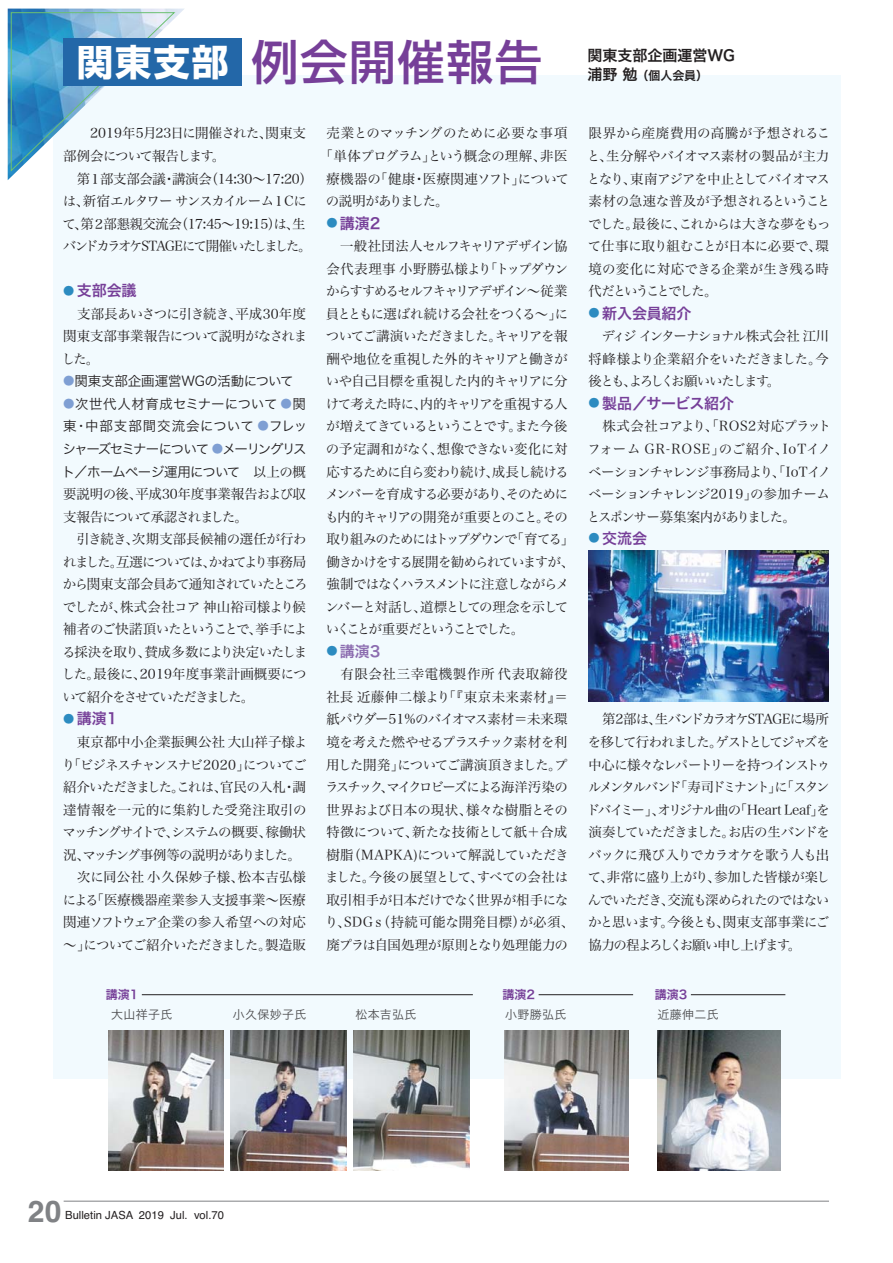
<style>
.page{position:relative;width:893px;height:1263px;background:#fff}
.page>*{position:absolute;margin:0;border:0;box-sizing:border-box;transform-origin:0 0}
.t1{font:47.25px "Shin Go Medium 83 pv RKSJ H";letter-spacing:.03em;color:#763f98}
.t2{font:36.45px "Shin Go Bold 83 pv RKSJ H";color:#fff}
.t3{font:700 30px "Helvetica";color:#808285}
.t4{font:15px "Hira Kaku Pro W6 90 pv RKSJ H";color:#763f98}
.t5{font:15px "Hira Kaku Pro W6 90 pv RKSJ H";letter-spacing:-.03em;color:#763f98}
.t6{font:15px "Hira Kaku Pro W6 90 pv RKSJ H";color:#231f20}
.t7{font:15px "Hira Kaku Pro W6 90 pv RKSJ H";color:#8b6baf}
.t8{font:13.5px/22.5px "Hira Min Pro W3 90 pv RKSJ H";letter-spacing:-.055em;color:#231f20;text-align:justify}
.t9{font:13.5px/22.5px "Hira Min Pro W3 90 pv RKSJ H";letter-spacing:-.085em;color:#231f20}
.t10{font:13.5px/22.5px "Hira Min Pro W3 90 pv RKSJ H";letter-spacing:-.03em;color:#231f20}
.t11{font:13.5px/22.5px "Hira Min Pro W3 90 pv RKSJ H";letter-spacing:-.02em;color:#231f20}
.t12{font:13.5px/22.5px "Hira Min Pro W3 90 pv RKSJ H";letter-spacing:-.035em;color:#231f20}
.t13{font:13.5px/22.5px "Hira Kaku Pro W3 90 pv RKSJ H";letter-spacing:-.045em;color:#231f20;text-align:justify}
.t14{font:13.5px "Hira Min Pro W3 90 pv RKSJ H";letter-spacing:-.005em;color:#231f20}
.t15{font:13.5px "Hira Kaku Pro W3 90 pv RKSJ H";letter-spacing:-.005em;color:#231f20}
.t16{font:13.5px "Hira Min Pro W3 90 pv RKSJ H";color:#231f20}
.t17{font:13.5px "Hira Min Pro W3 90 pv RKSJ H";letter-spacing:-.095em;color:#231f20}
.t18{font:12px "Hira Kaku Pro W3 90 pv RKSJ H";letter-spacing:.03em;color:#4c4c4e}
.t19{font:12px "Hira Kaku Pro W6 90 pv RKSJ H";color:#231f20}
.t20{font:12px "Hira Kaku Pro W6 90 pv RKSJ H";color:#763f98}
.t21{font:11.25px "Helvetica";color:#231f20}
.s1{font-size:11.25px;color:#2c8bc0}
.s2{font-size:11.55px;color:#7f9fd3}
.s3{font-family:"Hira Min Pro W3 90 pv RKSJ H"}
.s4{font-size:15px}
</style>
<div class="page">
<div style="left:53px;top:75px;width:788px;height:1003px;background:#f2fafe"></div>
<img style="left:8px;top:9px;width:177px;height:171px">
<svg style="left:10px;top:12px;width:166px;height:159px"></svg>
<img style="left:108px;top:1030px;width:116px;height:140px">
<img style="left:231px;top:1030px;width:116px;height:140px">
<img style="left:588px;top:551px;width:241px;height:151px">
<img style="left:354px;top:1030px;width:116px;height:140px">
<img style="left:505px;top:1030px;width:123px;height:140px">
<img style="left:657px;top:1030px;width:123px;height:140px">
<div style="left:64px;top:39px;width:178px;height:47px;background:#2367a8"></div>
<hr style="left:64px;top:1201px;width:765px;height:1px;background:#808285">
<hr style="left:142px;top:994px;width:331px;height:1px;background:#231f20">
<hr style="left:539px;top:994px;width:94px;height:1px;background:#231f20">
<hr style="left:691px;top:994px;width:94px;height:1px;background:#231f20">
<h2 class="t2" style="left:77px;top:48px;width:153px">関東支部</h2>
<h1 class="t1" style="left:251px;top:44px;width:292px">例会開催報告</h1>
<p class="t8" style="left:63px;top:124px;width:252px;text-align:left">　　2019年5月23日に開催された、関東支部例会について報告します。<br>　第１部支部会議・講演会（14:30～17:20）は、新宿エルタワーサンスカイルーム１Cにて、第２部懇親交流会（17:45～19:15）は、生バンドカラオケSTAGEにて開催いたしました。</p>
<p class="t4" style="left:63px;top:285px;width:75px"><span class="s1">●</span> 支部会議</p>
<p class="t8" style="left:62px;top:304px;width:247px">　支部長あいさつに引き続き、平成30年度関東支部事業報告について説明がなされました。</p>
<p class="t15" style="left:63px;top:376px;width:244px"><span class="s2">●</span>関東支部企画運営WGの活動について　</p>
<p class="t13" style="left:62px;top:394px;width:247px"><span class="s2">●</span>次世代人材育成セミナーについて <span class="s2">●</span>関東・中部支部間交流会について <span class="s2">●</span>フレッシャーズセミナーについて <span class="s2">●</span>メーリングリスト／ホームページ運用について<span class="s3">　以上の概</span></p>
<p class="t8" style="left:62px;top:485px;width:247px;text-align:left">要説明の後、平成30年度事業報告および収支報告について承認されました。<br>　引き続き、次期支部長候補の選任が行われました。互選については、かねてより事務局から関東支部会員あて通知されていたところでしたが、株式会社コア神山裕司様より候補者のご快諾頂いたということで、挙手による採決を取り、賛成多数により決定いたしました。最後に、2019年度事業計画概要について紹介をさせていただきました。</p>
<p class="t4" style="left:63px;top:713px;width:56px"><span class="s1">●</span> 講演1</p>
<p class="t11" style="left:62px;top:732px;width:247px">　東京都中小企業振興公社大山祥子様より「ビジネスチャンスナビ2020」についてご紹介いただきました。これは、官民の入札・調達情報を一元的に集約した受発注取引のマッチングサイトで、システムの概要、稼働状況、マッチング事例等の説明がありました。　次に同公社小久保妙子様、松本吉弘様による「医療機器産業参入支援事業～医療関連ソフトウェア企業の参入希望への対応～」についてご紹介いただきました。製造販</p>
<p class="t16" style="left:326px;top:128px;width:243px">売業とのマッチングのために必要な事項</p>
<p class="t8" style="left:320px;top:146px;width:249px">「単体プログラム」という概念の理解、非医</p>
<p class="t14" style="left:326px;top:173px;width:244px">療機器の「健康・医療関連ソフト」について</p>
<p class="t17" style="left:326px;top:196px;width:124px">の説明がありました。</p>
<p class="t4" style="left:326px;top:217px;width:56px"><span class="s1">●</span> 講演2</p>
<p class="t9" style="left:325px;top:237px;width:251px">　一般社団法人セルフキャリアデザイン協会代表理事小野勝弘様より「トップダウンからすすめるセルフキャリアデザイン～従業員とともに選ばれ続ける会社をつくる～」についてご講演いただきました。キャリアを報酬や地位を重視した外的キャリアと働きがいや自己目標を重視した内的キャリアに分けて考えた時に、内的キャリアを重視する人が増えてきているということです。また今後の予定調和がなく、想像できない変化に対応するために自ら変わり続け、成長し続けるメンバーを育成する必要があり、そのためにも内的キャリアの開発が重要とのこと。その取り組みのためにはトップダウンで「育てる」働きかけをする展開を勧められていますが、強制ではなくハラスメントに注意しながらメンバーと対話し、道標としての理念を示していくことが重要だということでした。</p>
<p class="t7" style="left:326px;top:645px;width:56px"><span class="s1">●</span> 講演3</p>
<p class="t10" style="left:325px;top:665px;width:251px">　有限会社三幸電機製作所代表取締役社長近藤伸二様より「『東京未来素材』＝紙パウダー51%のバイオマス素材＝未来環境を考えた燃やせるプラスチック素材を利用した開発」についてご講演頂きました。プラスチック、マイクロビーズによる海洋汚染の世界および日本の現状、様々な樹脂とその特徴について、新たな技術として紙＋合成樹脂（MAPKA)について解説していただきました。今後の展望として、すべての会社は取引相手が日本だけでなく世界が相手になり、SDGｓ（持続可能な開発目標）が必須、廃プラは自国処理が原則となり処理能力の</p>
<p class="t6" style="left:587px;top:49px;width:149px">関東支部企画運営WG</p>
<p class="t19" style="left:587px;top:71px;width:122px"><span class="s4">浦野 勉</span> （個人会員）</p>
<p class="t12" style="left:587px;top:124px;width:245px">限界から産廃費用の高騰が予想されること、生分解やバイオマス素材の製品が主力となり、東南アジアを中止としてバイオマス素材の急速な普及が予想されるということでした。最後に、これからは大きな夢をもって仕事に取り組むことが日本に必要で、環境の変化に対応できる企業が生き残る時代だということでした。</p>
<p class="t4" style="left:589px;top:307px;width:104px"><span class="s1">●</span> 新入会員紹介</p>
<p class="t8" style="left:589px;top:327px;width:242px">　ディジインターナショナル株式会社江川将峰様より企業紹介をいただきました。今後とも、よろしくお願いいたします。</p>
<p class="t5" style="left:589px;top:398px;width:147px"><span class="s1">●</span> 製品／サービス紹介</p>
<p class="t8" style="left:587px;top:417px;width:246px">　株式会社コアより、「ROS2対応プラットフォーム GR-ROSE」のご紹介、IoTイノベーションチャレンジ事務局より、「IoTイノベーションチャレンジ2019」の参加チームとスポンサー募集案内がありました。</p>
<p class="t4" style="left:589px;top:533px;width:60px"><span class="s1">●</span> 交流会</p>
<p class="t8" style="left:587px;top:710px;width:245px">　第2部は、生バンドカラオケSTAGEに場所を移して行われました。ゲストとしてジャズを中心に様々なレパートリーを持つインストゥルメンタルバンド「寿司ドミナント」に「スタンドバイミー」、オリジナル曲の「Heart Leaf」を演奏していただきました。お店の生バンドをバックに飛び入りでカラオケを歌う人も出て、非常に盛り上がり、参加した皆様が楽しんでいただき、交流も深められたのではないかと思います。今後とも、関東支部事業にご協力の程よろしくお願い申し上げます。</p>
<p class="t20" style="left:106px;top:990px;width:34px">講演1</p>
<p class="t18" style="left:111px;top:1010px;width:63px">大山祥子氏</p>
<p class="t20" style="left:503px;top:990px;width:34px">講演2</p>
<p class="t18" style="left:505px;top:1010px;width:63px">小野勝弘氏</p>
<p class="t20" style="left:655px;top:990px;width:34px">講演3</p>
<p class="t18" style="left:233px;top:1010px;width:75px">小久保妙子氏</p>
<p class="t18" style="left:355px;top:1010px;width:63px">松本吉弘氏</p>
<p class="t18" style="left:657px;top:1010px;width:63px">近藤伸二氏</p>
<h3 class="t3" style="left:28px;top:1200px;width:35px">20</h3>
<p class="t21" style="left:65px;top:1211px;width:160px">Bulletin JASA 2019 Jul. vol.70</p>
</div>
